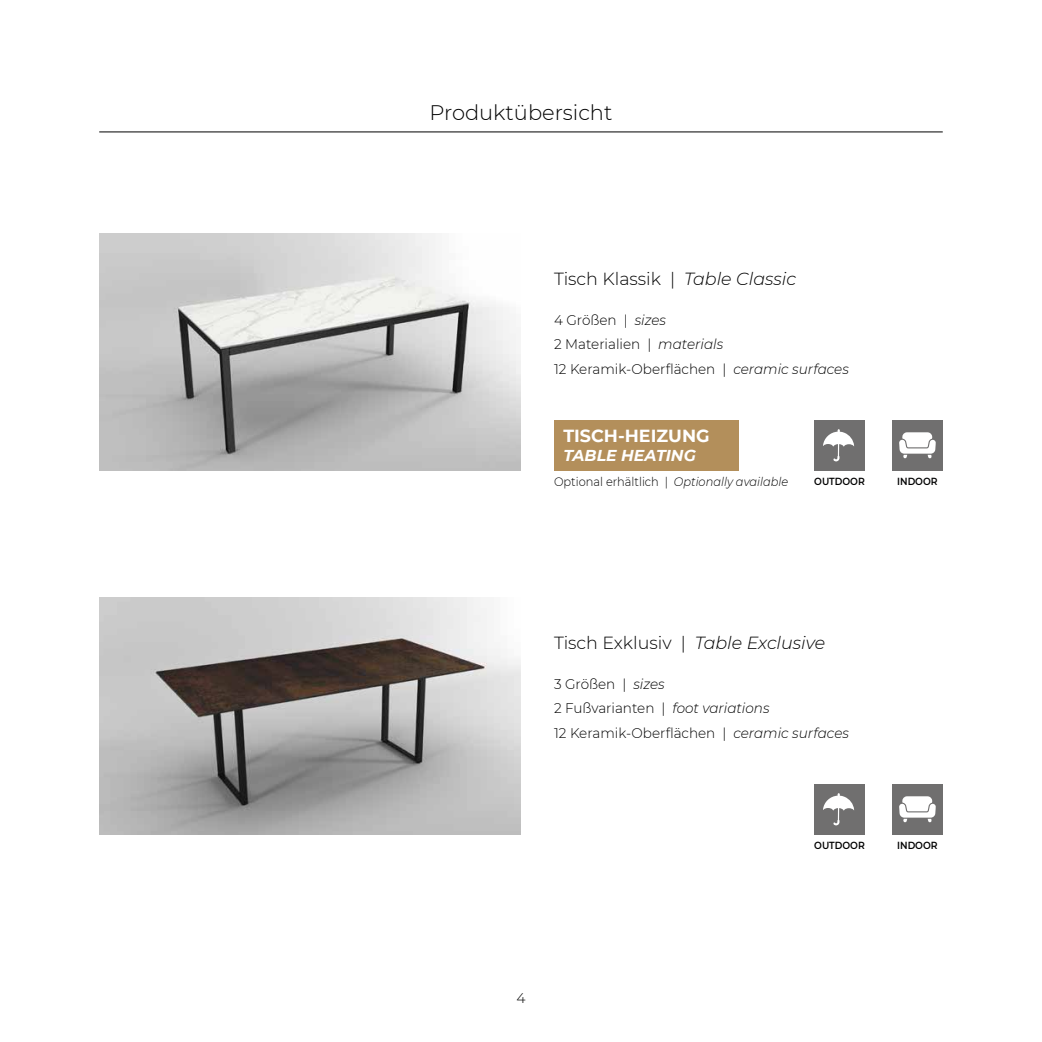
<style>
.page{position:relative;width:1042px;height:1042px;background:#fff}
.page>*{position:absolute;margin:0;border:0;box-sizing:border-box;transform-origin:0 0}
.t1{font:300 21px "Montserrat";color:#000}
.t2{font:300 17.5px "Montserrat";color:#000}
.t3{font:700 17.5px "Montserrat";color:#fff}
.t4{font:italic 700 15.75px "Montserrat";color:#fff}
.t5{font:300 14px/24.5px "Montserrat";color:#000}
.t6{font:300 12.25px "Montserrat";color:#000;scale:.93 1}
.t7{font:600 10.33px "Montserrat";color:#000;scale:.9 1}
.s1{font-style:italic}
</style>
<div class="page">
<img style="left:99px;top:233px;width:422px;height:237px">
<img style="left:99px;top:597px;width:422px;height:237px">
<hr style="left:99px;top:131px;width:844px;height:1px;background:#000">
<div style="left:814px;top:420px;width:51px;height:50px;background:#706f6f"></div>
<div style="left:814px;top:784px;width:51px;height:50px;background:#706f6f"></div>
<div style="left:892px;top:420px;width:51px;height:50px;background:#706f6f"></div>
<div style="left:892px;top:784px;width:51px;height:50px;background:#706f6f"></div>
<svg style="left:823px;top:429px;width:31px;height:32px"></svg>
<svg style="left:823px;top:793px;width:31px;height:32px"></svg>
<svg style="left:899px;top:432px;width:37px;height:26px"></svg>
<svg style="left:899px;top:796px;width:37px;height:26px"></svg>
<div style="left:554px;top:420px;width:185px;height:50px;background:#b38f5b"></div>
<h1 class="t1" style="left:429px;top:98px;width:184px">Produktübersicht</h1>
<p class="t2" style="left:554px;top:267px;width:244px">Tisch Klassik | <span class="s1">Table Classic</span></p>
<p class="t5" style="left:554px;top:307px;width:296px">4 Größen | <span class="s1">sizes<br></span>2 Materialien | <span class="s1">materials<br></span>12 Keramik-Oberflächen | <span class="s1">ceramic surfaces</span></p>
<p class="t3" style="left:563px;top:423px;width:148px">TISCH-HEIZUNG</p>
<p class="t4" style="left:563px;top:444px;width:134px">TABLE HEATING</p>
<p class="t6" style="left:554px;top:473px;width:253px">Optional erhältlich | <span class="s1">Optionally available</span></p>
<p class="t7" style="left:814px;top:474px;width:58px">OUTDOOR</p>
<p class="t7" style="left:897px;top:474px;width:46px">INDOOR</p>
<p class="t2" style="left:554px;top:631px;width:273px">Tisch Exklusiv | <span class="s1">Table Exclusive</span></p>
<p class="t5" style="left:554px;top:671px;width:296px">3 Größen | <span class="s1">sizes<br></span>2 Fußvarianten | <span class="s1">foot variations<br></span>12 Keramik-Oberflächen | <span class="s1">ceramic surfaces</span></p>
<p class="t7" style="left:814px;top:838px;width:58px">OUTDOOR</p>
<p class="t7" style="left:897px;top:838px;width:46px">INDOOR</p>
<p class="t5" style="left:516px;top:985px;width:11px">4</p>
</div>
